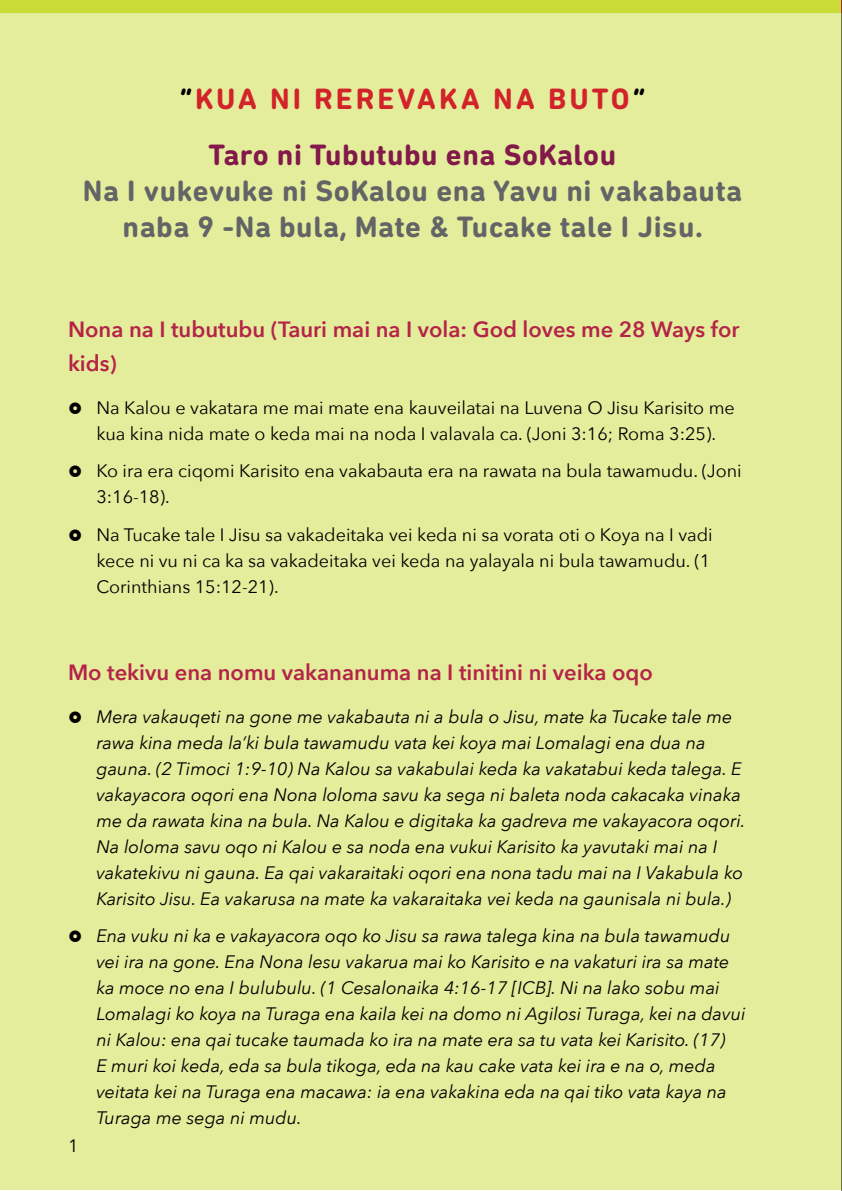
<style>
.page{position:relative;width:842px;height:1191px;background:#fff}
.page>*{position:absolute;margin:0;border:0;box-sizing:border-box;transform-origin:0 0}
.t1{font:700 30px/36px "DIN Next Rounded LT Pro";letter-spacing:.02em;color:#636466;text-align:center}
.t2{font:700 30px/56px "DIN Next Rounded LT Pro";letter-spacing:.02em;color:#83184a;text-align:center}
.t3{font:600 22px/34px "Avenir Next";color:#b52348}
.t4{font:italic 18px/26px "Avenir Next";color:#000}
.t5{font:18px/26px "Avenir Next";color:#000}
.s1{color:#000}
.s2{color:#d2232a}
</style>
<div class="page">
<div style="left:0;top:1px;width:842px;height:1189px;background:#e3ed9b"></div>
<hr style="left:841px;top:0;width:1px;height:1191px;background:#000">
<div style="left:0;top:0;width:842px;height:12px;background:#c8db36"></div>
<svg style="left:841px;top:0;width:1px;height:12px"></svg>
<h1 class="t2" style="left:180px;top:71px;width:467px"><span class="s1">”</span><span class="s2">KUA NI REREVAKA NA BUTO</span><span class="s1">”<br></span>Taro ni Tubutubu ena SoKalou</h1>
<h1 class="t1" style="left:83px;top:173px;width:661px">Na I vukevuke ni SoKalou ena Yavu ni vakabauta naba 9 -Na bula, Mate &amp; Tucake tale I Jisu.</h1>
<p class="t3" style="left:68px;top:312px;width:673px">Nona na I tubutubu (Tauri mai na I vola: God loves me 28 Ways for kids)</p>
<p class="t5" style="left:96px;top:394px;width:640px">Na Kalou e vakatara me mai mate ena kauveilatai na Luvena O Jisu Karisito me kua kina nida mate o keda mai na noda I valavala ca. (Joni 3:16; Roma 3:25).</p>
<p class="t5" style="left:96px;top:457px;width:647px">Ko ira era ciqomi Karisito ena vakabauta era na rawata na bula tawamudu. (Joni<br>3:16-18).</p>
<p class="t5" style="left:96px;top:521px;width:618px">Na Tucake tale I Jisu sa vakadeitaka vei keda ni sa vorata oti o Koya na I vadi kece ni vu ni ca ka sa vakadeitaka vei keda na yalayala ni bula tawamudu. (1<br>Corinthians 15:12-21).</p>
<p class="t3" style="left:68px;top:654px;width:586px">Mo tekivu ena nomu vakananuma na I tinitini ni veika oqo</p>
<p class="t4" style="left:96px;top:703px;width:651px">Mera vakauqeti na gone me vakabauta ni a bula o Jisu, mate ka Tucake tale me rawa kina meda la’ki bula tawamudu vata kei koya mai Lomalagi ena dua na gauna. (2 Timoci 1:9-10) Na Kalou sa vakabulai keda ka vakatabui keda talega. E vakayacora oqori ena Nona loloma savu ka sega ni baleta noda cakacaka vinaka me da rawata kina na bula. Na Kalou e digitaka ka gadreva me vakayacora oqori.<br>Na loloma savu oqo ni Kalou e sa noda ena vukui Karisito ka yavutaki mai na I vakatekivu ni gauna. Ea qai vakaraitaki oqori ena nona tadu mai na I Vakabula ko Karisito Jisu. Ea vakarusa na mate ka vakaraitaka vei keda na gaunisala ni bula.)</p>
<p class="t4" style="left:96px;top:922px;width:651px">Ena vuku ni ka e vakayacora oqo ko Jisu sa rawa talega kina na bula tawamudu vei ira na gone. Ena Nona lesu vakarua mai ko Karisito e na vakaturi ira sa mate ka moce no ena I bulubulu. (1 Cesalonaika 4:16-17 [ICB]. Ni na lako sobu mai Lomalagi ko koya na Turaga ena kaila kei na domo ni Agilosi Turaga, kei na davui ni Kalou: ena qai tucake taumada ko ira na mate era sa tu vata kei Karisito. (17)<br>E muri koi keda, eda sa bula tikoga, eda na kau cake vata kei ira e na o, meda veitata kei na Turaga ena macawa: ia ena vakakina eda na qai tiko vata kaya na Turaga me sega ni mudu.</p>
<p class="t5" style="left:68px;top:1131px;width:12px">1</p>
</div>
